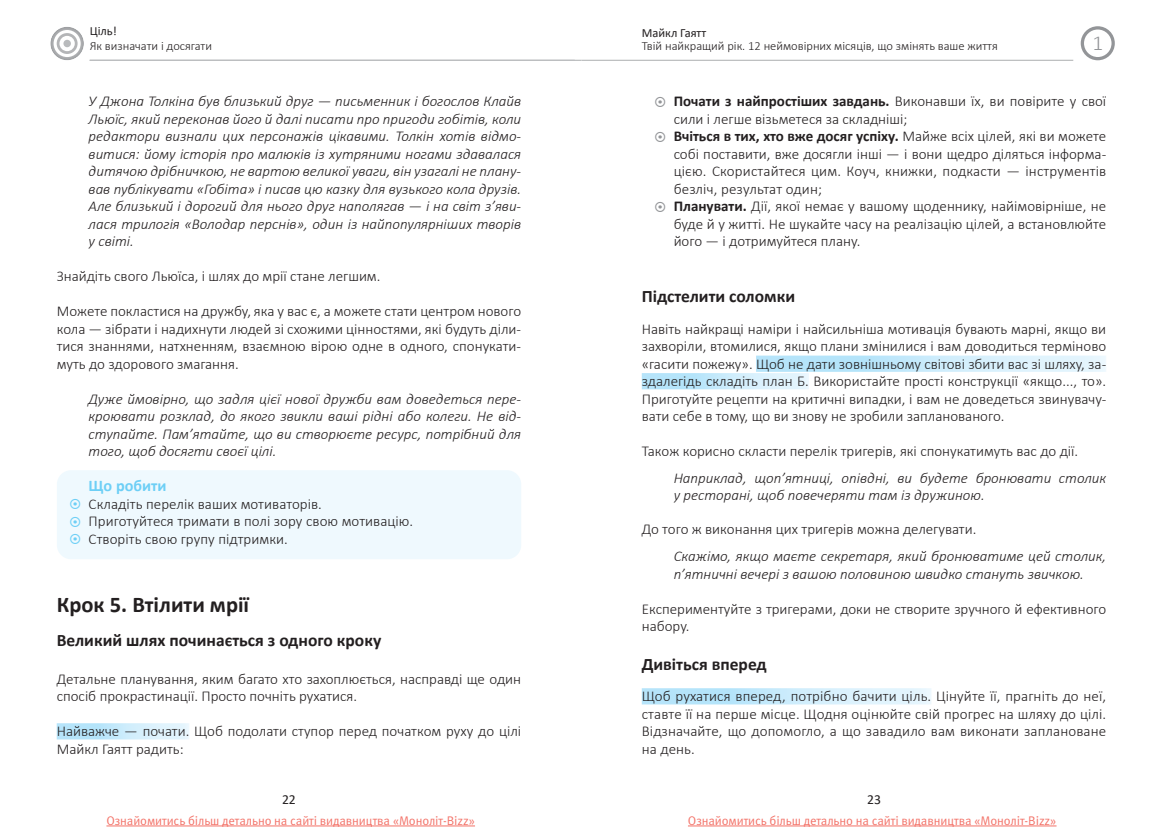
<style>
.page{position:relative;width:1163px;height:833px;background:#fff}
.page>*{position:absolute;margin:0;border:0;box-sizing:border-box;transform-origin:0 0}
.t1{font:700 22.5px "Calibri";color:#231f20}
.t2{font:300 21.25px "Calibri";color:#939598}
.t3{font:700 17.5px "Calibri";color:#231f20}
.t4{font:700 16.25px "Calibri";color:#6dcff6}
.t5{font:300 15px/17.5px "Calibri";color:#231f20}
.t6{font:italic 300 15px/17.5px "Calibri";color:#231f20}
.t7{font:13.75px "Calibri";color:#231f20}
.t8{font:12.5px "Meta Pro";letter-spacing:-.01em;color:#f37167}
.t9{font:300 12.5px "Calibri";color:#231f20}
.t10{font:12.5px "Calibri";color:#231f20}
.s1{font-weight:700}
</style>
<div class="page">
<div style="left:1080px;top:26px;width:34px;height:34px;border:3px solid #939598;border-radius:50%"></div>
<hr style="left:90px;top:60px;width:491px;height:1px;background:#bcbec0">
<hr style="left:581px;top:60px;width:492px;height:1px;background:#bcbec0">
<div style="left:48px;top:24px;width:38px;height:36px;background:#fff;opacity:.31"></div>
<div style="left:63px;top:40px;width:8px;height:7px;background:#b9bbbd;border-radius:50%"></div>
<div style="left:57px;top:470px;width:464px;height:89px;background:#eff9fe;border-radius:14px"></div>
<div style="left:756px;top:355px;width:350px;height:17px;background:linear-gradient(to right,#aae0f9,#eaf7fe)"></div>
<div style="left:641px;top:373px;width:167px;height:16px;background:linear-gradient(to right,#aae0f9,#eaf7fe)"></div>
<div style="left:641px;top:688px;width:290px;height:16px;background:linear-gradient(to right,#aae0f9,#eaf7fe)"></div>
<div style="left:57px;top:723px;width:132px;height:16px;background:linear-gradient(to right,#aae0f9,#e9f7fe)"></div>
<hr style="left:687px;top:825px;width:369px;height:1px;background:#f37167">
<hr style="left:106px;top:825px;width:369px;height:1px;background:#f37167">
<p class="t10" style="left:90px;top:22px;width:29px">Ціль!</p>
<p class="t9" style="left:90px;top:38px;width:124px">Як визначати і досягати</p>
<p class="t6" style="left:89px;top:92px;width:434px;text-align:justify">У Джона Толкіна був близький друг — письменник і богослов Клайв Льюїс, який переконав його й далі писати про пригоди гобітів, коли редактори визнали цих персонажів цікавими. Толкін хотів відмо&shy;витися: йому історія про малюків із хутряними ногами здавалася дитячою дрібничкою, не вартою великої уваги, він узагалі не плану&shy;вав публікувати «Гобіта» і писав цю казку для вузького кола друзів.<br>Але близький і дорогий для нього друг наполягав — і на світ з’яви&shy;лася трилогія «Володар перснів», один із найпопулярніших творів у світі.</p>
<p class="t5" style="left:57px;top:267px;width:325px">Знайдіть свого Льюїса, і шлях до мрії стане легшим.</p>
<p class="t5" style="left:57px;top:302px;width:466px;text-align:justify">Можете покластися на дружбу, яка у вас є, а можете стати центром нового кола — зібрати і надихнути людей зі схожими цінностями, які будуть діли&shy;тися знаннями, натхненням, взаємною вірою одне в одного, спонукати&shy;муть до здорового змагання.</p>
<p class="t6" style="left:89px;top:390px;width:434px;text-align:justify">Дуже ймовірно, що задля цієї нової дружби вам доведеться пере&shy;кроювати розклад, до якого звикли ваші рідні або колеги. Не від&shy;ступайте. Пам’ятайте, що ви створюєте ресурс, потрібний для того, щоб досягти своєї цілі.</p>
<p class="t4" style="left:89px;top:474px;width:79px">Що робити</p>
<p class="t5" style="left:89px;top:495px;width:326px">Складіть перелік ваших мотиваторів.<br>Приготуйтеся тримати в полі зору свою мотивацію.<br>Створіть свою групу підтримки.</p>
<h1 class="t1" style="left:57px;top:588px;width:194px">Крок 5. Втілити мрії</h1>
<p class="t3" style="left:57px;top:628px;width:326px">Великий шлях починається з одного кроку</p>
<p class="t5" style="left:57px;top:670px;width:466px">Детальне планування, яким багато хто захоплюється, насправді ще один спосіб прокрастинації. Просто почніть рухатися.</p>
<p class="t5" style="left:57px;top:722px;width:466px">Найважче — почати. Щоб подолати ступор перед початком руху до цілі<br>Майкл Гаятт радить:</p>
<p class="t10" style="left:641px;top:24px;width:66px">Майкл Гаятт</p>
<p class="t9" style="left:641px;top:39px;width:357px">Твій найкращий рік. 12 неймовірних місяців, що змінять ваше життя</p>
<h2 class="t2" style="left:1092px;top:30px;width:12px">1</h2>
<p class="t5" style="left:673px;top:92px;width:434px"><span class="s1">Почати з найпростіших завдань.</span> Виконавши їх, ви повірите у свої сили і легше візьметеся за складніші;<br><span class="s1">Вчіться в тих, хто вже досяг успіху.</span> Майже всіх цілей, які ви можете собі поставити, вже досягли інші — і вони щедро діляться інформа&shy;цією. Скористайтеся цим. Коуч, книжки, подкасти — інструментів безліч, результат один;<br><span class="s1">Планувати.</span> Дії, якої немає у вашому щоденнику, найімовірніше, не буде й у житті. Не шукайте часу на реалізацію цілей, а встановлюйте його — і дотримуйтеся плану.</p>
<p class="t3" style="left:641px;top:283px;width:155px">Підстелити соломки</p>
<p class="t5" style="left:641px;top:320px;width:466px;text-align:justify">Навіть найкращі наміри і найсильніша мотивація бувають марні, якщо ви захворіли, втомилися, якщо плани змінилися і вам доводиться терміново «гасити пожежу». Щоб не дати зовнішньому світові збити вас зі шляху, за&shy;здалегідь складіть план Б. Використайте прості конструкції «якщо..., то».<br>Приготуйте рецепти на критичні випадки, і вам не доведеться звинувачу&shy;вати себе в тому, що ви знову не зробили запланованого.</p>
<p class="t5" style="left:641px;top:442px;width:438px">Також корисно скласти перелік тригерів, які спонукатимуть вас до дії.</p>
<p class="t6" style="left:673px;top:468px;width:434px">Наприклад, щоп’ятниці, опівдні, ви будете бронювати столик у ресторані, щоб повечеряти там із дружиною.</p>
<p class="t5" style="left:641px;top:520px;width:336px">До того ж виконання цих тригерів можна делегувати.</p>
<p class="t6" style="left:673px;top:547px;width:434px">Скажімо, якщо маєте секретаря, який бронюватиме цей столик, п’ятничні вечері з вашою половиною швидко стануть звичкою.</p>
<p class="t5" style="left:641px;top:600px;width:466px">Експериментуйте з тригерами, доки не створите зручного й ефективного набору.</p>
<p class="t3" style="left:641px;top:652px;width:126px">Дивіться вперед</p>
<p class="t5" style="left:641px;top:687px;width:466px;text-align:justify">Щоб рухатися вперед, потрібно бачити ціль. Цінуйте її, прагніть до неї, ставте її на перше місце. Щодня оцінюйте свій прогрес на шляху до цілі.<br>Відзначайте, що допомогло, а що завадило вам виконати заплановане на день.</p>
<p class="t7" style="left:282px;top:789px;width:15px">22</p>
<p class="t7" style="left:866px;top:789px;width:15px">23</p>
<p class="t8" style="left:106px;top:812px;width:370px">Ознайомитись більш детально на сайті видавництва «Моноліт-Bizz»</p>
<p class="t8" style="left:687px;top:812px;width:370px">Ознайомитись більш детально на сайті видавництва «Моноліт-Bizz»</p>
</div>
